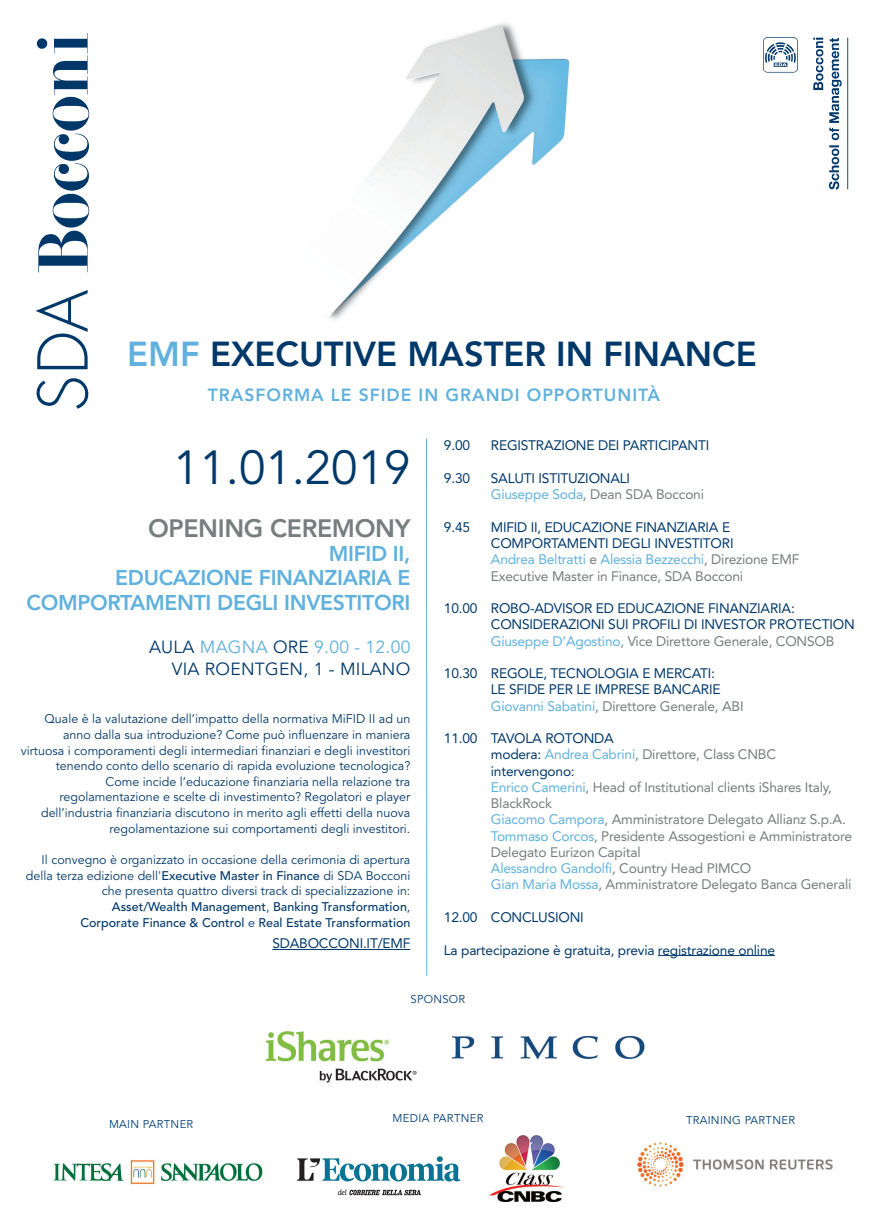
<style>
.page{position:relative;width:877px;height:1232px;background:#fff}
.page>*{position:absolute;margin:0;border:0;box-sizing:border-box;transform-origin:0 0}
.t1{font:47.44px "Avenir";color:#00386a}
.t2{font:800 34.38px "Avenir";color:#00386a}
.t3{font:800 25px "Avenir";letter-spacing:-.015em;color:#777e7d}
.t4{font:800 21.25px/24.4px "Avenir";letter-spacing:-.015em;color:#60b1dd;text-align:right}
.t5{font:17.5px/21.9px "Avenir";letter-spacing:.015em;color:#00386a;text-align:right}
.t6{font:800 17.5px "Avenir";letter-spacing:.055em;color:#60b1dd}
.t7{font:13.75px/16.2px "Avenir";letter-spacing:-.015em;color:#00386a}
.t8{font:13.75px/16.2px "Avenir";letter-spacing:-.015em;color:#777e7d}
.t9{font:12.5px/15.6px "Avenir";color:#00386a;text-align:right}
.t10{font:11.25px "Avenir";letter-spacing:.025em;color:#013f77}
.t11{font:italic 7.69px "Solferino Text";color:#231f20}
.s1{color:#60b1dd}
.s2{font-weight:500}
.s3{color:#777e7d}
.s4{color:#00386a}
</style>
<div class="page">
<img style="left:329px;top:23px;width:241px;height:297px">
<hr style="left:658px;top:955px;width:117px;height:1px;background:#00386a">
<hr style="left:272px;top:949px;width:138px;height:1px;background:#00386a">
<svg style="left:426px;top:438px;width:1px;height:538px"></svg>
<img style="left:35px;top:33px;width:55px;height:376px">
<img style="left:763px;top:38px;width:86px;height:152px">
<img style="left:637px;top:1142px;width:196px;height:45px">
<img style="left:53px;top:1160px;width:211px;height:25px">
<img style="left:265px;top:1031px;width:152px;height:52px">
<img style="left:453px;top:1035px;width:192px;height:24px">
<img style="left:489px;top:1135px;width:74px;height:66px">
<svg style="left:297px;top:1156px;width:163px;height:25px"></svg>
<svg style="left:349px;top:1189px;width:72px;height:6px"></svg>
<h2 class="t2" style="left:127px;top:327px;width:631px"><span class="s1">EMF</span> EXECUTIVE MASTER IN FINANCE</h2>
<h3 class="t6" style="left:208px;top:381px;width:454px">TRASFORMA LE SFIDE IN GRANDI OPPORTUNITÀ</h3>
<h1 class="t1" style="left:173px;top:439px;width:239px">11.01.2019</h1>
<h3 class="t3" style="left:148px;top:508px;width:264px">OPENING CEREMONY</h3>
<h3 class="t4" style="left:26px;top:541px;width:385px">MIFID II,<br>EDUCAZIONE FINANZIARIA E<br>COMPORTAMENTI DEGLI INVESTITORI</h3>
<h3 class="t5" style="left:149px;top:636px;width:263px">AULA <span class="s1">MAGNA</span> ORE <span class="s1">9.00 - 12.00<br></span>VIA ROENTGEN, 1 - MILANO</h3>
<p class="t9" style="left:21px;top:711px;width:391px">Quale è la valutazione dell’impatto della normativa MiFID II ad un anno dalla sua introduzione? Come può influenzare in maniera virtuosa i comporamenti degli intermediari finanziari e degli investitori tenendo conto dello scenario di rapida evoluzione tecnologica?<br>Come incide l’educazione finanziaria nella relazione tra regolamentazione e scelte di investimento? Regolatori e player dell’industria finanziaria discutono in merito agli effetti della nuova regolamentazione sui comportamenti degli investitori.</p>
<p class="t9" style="left:26px;top:852px;width:386px">Il convegno è organizzato in occasione della cerimonia di apertura della terza edizione dell'<span class="s2">Executive Master in Finance</span> di SDA Bocconi che presenta quattro diversi track di specializzazione in:<br><span class="s2">Asset/Wealth Management</span>, <span class="s2">Banking Transformation</span>,<br><span class="s2">Corporate Finance &amp; Control</span> e <span class="s2">Real Estate Transformation</span></p>
<p class="t7" style="left:272px;top:935px;width:140px">SDABOCCONI.IT/EMF</p>
<p class="t7" style="left:444px;top:437px;width:28px">9.00</p>
<p class="t7" style="left:491px;top:437px;width:220px">REGISTRAZIONE DEI PARTICIPANTI</p>
<p class="t7" style="left:444px;top:469px;width:28px">9.30</p>
<p class="t7" style="left:491px;top:469px;width:215px">SALUTI ISTITUZIONALI<br><span class="s1">Giuseppe Soda</span><span class="s3">, Dean SDA Bocconi</span></p>
<p class="t7" style="left:444px;top:518px;width:28px">9.45</p>
<p class="t7" style="left:491px;top:518px;width:310px">MIFID II, EDUCAZIONE FINANZIARIA E COMPORTAMENTI DEGLI INVESTITORI<br><span class="s1">Andrea Beltratti</span> <span class="s3">e</span> <span class="s1">Alessia Bezzecchi</span><span class="s3">, Direzione EMF Executive Master in Finance, SDA Bocconi</span></p>
<p class="t7" style="left:491px;top:599px;width:365px;text-indent:-47px">10.00 ROBO-ADVISOR ED EDUCAZIONE FINANZIARIA:<br>CONSIDERAZIONI SUI PROFILI DI INVESTOR PROTECTION<br><span class="s1">Giuseppe D’Agostino</span><span class="s3">, Vice Direttore Generale, CONSOB</span></p>
<p class="t7" style="left:491px;top:664px;width:254px;text-indent:-47px">10.30 REGOLE, TECNOLOGIA E MERCATI:<br>LE SFIDE PER LE IMPRESE BANCARIE<br><span class="s1">Giovanni Sabatini</span><span class="s3">, Direttore Generale, ABI</span></p>
<p class="t8" style="left:491px;top:729px;width:363px;text-indent:-47px"><span class="s4">11.00 TAVOLA ROTONDA<br>modera:</span> <span class="s1">Andrea Cabrini</span>, Direttore, Class CNBC <span class="s4">intervengono:<br></span><span class="s1">Enrico Camerini</span>, Head of Institutional clients iShares Italy, BlackRock<br><span class="s1">Giacomo Campora</span>, Amministratore Delegato Allianz S.p.A.<br><span class="s1">Tommaso Corcos</span>, Presidente Assogestioni e Amministratore Delegato Eurizon Capital<br><span class="s1">Alessandro Gandolfi</span>, Country Head PIMCO<br><span class="s1">Gian Maria Mossa</span>, Amministratore Delegato Banca Generali</p>
<p class="t7" style="left:444px;top:908px;width:141px">12.00 CONCLUSIONI</p>
<p class="t7" style="left:444px;top:941px;width:333px">La partecipazione è gratuita, previa registrazione online</p>
<p class="t10" style="left:109px;top:1117px;width:86px">MAIN PARTNER</p>
<p class="t11" style="left:338px;top:1189px;width:11px">del</p>
<p class="t10" style="left:410px;top:992px;width:56px">SPONSOR</p>
<p class="t10" style="left:393px;top:1111px;width:92px">MEDIA PARTNER</p>
<p class="t10" style="left:686px;top:1113px;width:111px">TRAINING PARTNER</p>
</div>
